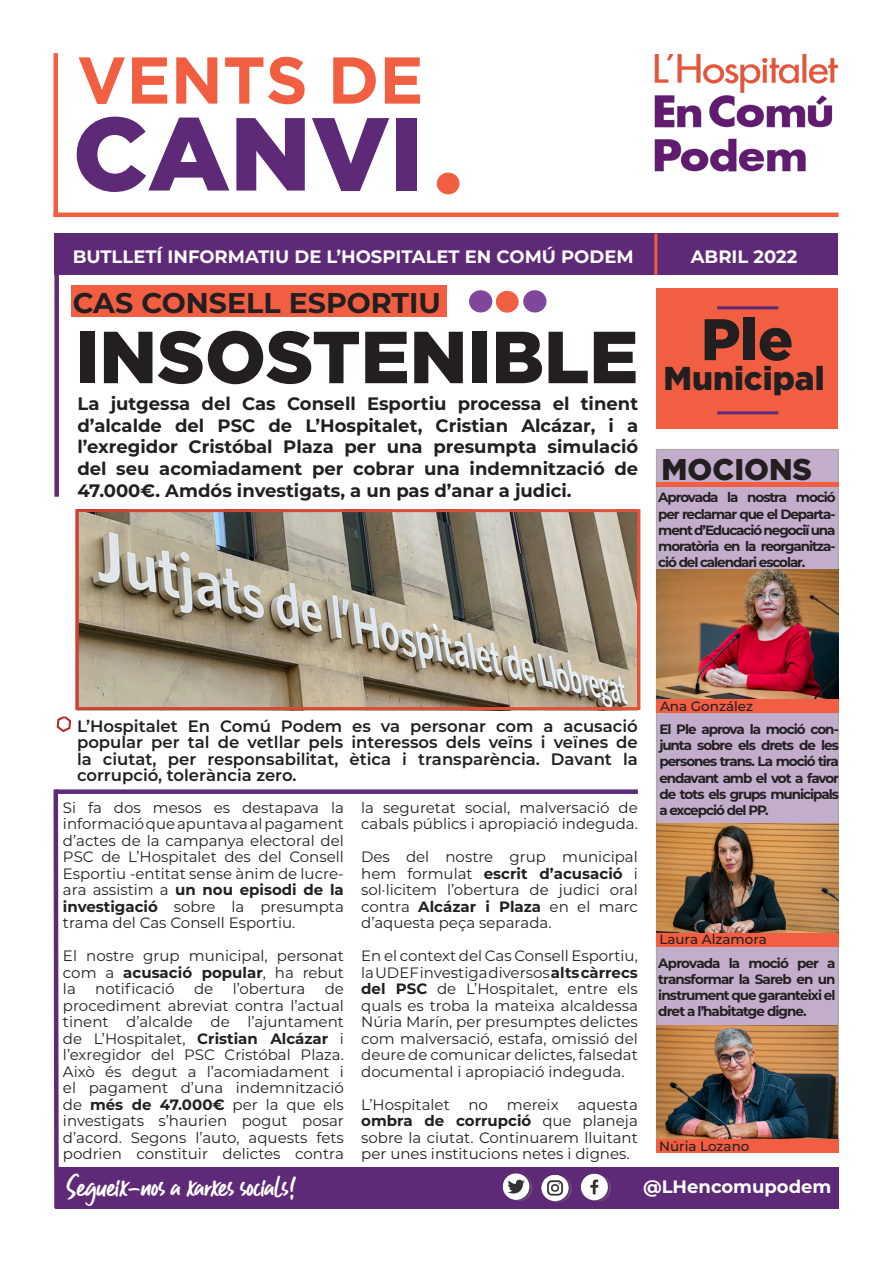
<style>
.page{position:relative;width:893px;height:1263px;background:#fff}
.page>*{position:absolute;margin:0;border:0;box-sizing:border-box;transform-origin:0 0}
.t1{font:900 103.5px "Gotham";color:#5e2977}
.t2{font:900 73.5px "Gotham";color:#231f20}
.t3{font:700 66px "Gotham";color:#f15e41}
.t4{font:900 58.5px "Gotham";color:#231f20}
.t5{font:900 33px "Gotham";color:#231f20}
.t6{font:900 30px "Gotham";color:#231f20}
.t7{font:700 28.5px "Montserrat";color:#231f20}
.t8{font:27px "Guthen Bloots";color:#fff}
.t9{font:700 18px/21.6px "Montserrat";color:#231f20;text-align:justify}
.t10{font:700 18px "Montserrat";color:#fff}
.t11{font:600 16.5px/16.5px "Montserrat";color:#231f20;text-align:justify}
.t12{font:15px/16.5px "Montserrat";color:#231f20;text-align:justify}
.t13{font:700 13.5px/16.2px "Montserrat";letter-spacing:-.075em;color:#231f20;text-align:justify}
.t14{font:500 13.5px "Montserrat";color:#231f20}
.s1{font-weight:700}
</style>
<div class="page">
<div style="left:54px;top:234px;width:784px;height:41px;background:#5e2977"></div>
<hr style="left:654px;top:234px;width:3px;height:41px;background:#f15e41">
<svg style="left:53px;top:789px;width:8px;height:420px"></svg>
<div style="left:54px;top:245px;width:5px;height:252px;background:#5e2977"></div>
<div style="left:55px;top:1167px;width:784px;height:41px;background:#5e2977"></div>
<img style="left:579px;top:1173px;width:35px;height:36px">
<img style="left:536px;top:1174px;width:36px;height:35px">
<img style="left:484px;top:1173px;width:52px;height:36px">
<hr style="left:54px;top:213px;width:785px;height:4px;background:#f15e41">
<img style="left:654px;top:54px;width:184px;height:118px">
<hr style="left:54px;top:53px;width:4px;height:164px;background:#f15e41">
<div style="left:657px;top:450px;width:181px;height:689px;background:#c2aecb"></div>
<div style="left:437px;top:173px;width:22px;height:21px;background:#f15e41;border-radius:50%"></div>
<div style="left:437px;top:173px;width:22px;height:21px;border:1px solid #f15e41;border-radius:50%"></div>
<div style="left:656px;top:289px;width:182px;height:140px;background:#f15e41"></div>
<hr style="left:717px;top:306px;width:61px;height:3px;background:#5e2977">
<hr style="left:717px;top:411px;width:61px;height:3px;background:#5e2977">
<div style="left:656px;top:932px;width:183px;height:15px;background:#f15e41"></div>
<div style="left:656px;top:699px;width:183px;height:14px;background:#f15e41"></div>
<div style="left:656px;top:1138px;width:183px;height:15px;background:#f15e41"></div>
<div style="left:656px;top:482px;width:183px;height:5px;background:#f15e41"></div>
<div style="left:71px;top:285px;width:375px;height:32px;background:#f15e41"></div>
<div style="left:470px;top:291px;width:21px;height:21px;background:#80469b;border-radius:50%"></div>
<div style="left:469px;top:290px;width:23px;height:22px;border:2px solid #80469b;border-radius:50%"></div>
<div style="left:496px;top:291px;width:22px;height:21px;background:#f15e41;border-radius:50%"></div>
<div style="left:496px;top:291px;width:22px;height:21px;border:1px solid #f15e41;border-radius:50%"></div>
<div style="left:524px;top:291px;width:22px;height:21px;background:#80469b;border-radius:50%"></div>
<div style="left:523px;top:290px;width:23px;height:22px;border:2px solid #80469b;border-radius:50%"></div>
<div style="left:56px;top:789px;width:582px;height:5px;background:#5e2977"></div>
<img style="left:656px;top:570px;width:183px;height:128px">
<img style="left:656px;top:823px;width:183px;height:110px">
<img style="left:656px;top:1025px;width:182px;height:113px">
<svg style="left:75px;top:509px;width:565px;height:201px;background:#a19482"></svg>
<svg style="left:57px;top:716px;width:14px;height:16px"></svg>
<p class="t3" style="left:77px;top:42px;width:348px">VENTS DE</p>
<p class="t1" style="left:73px;top:94px;width:352px">CANVI</p>
<p class="t10" style="left:73px;top:243px;width:562px">BUTLLETÍ INFORMATIU DE L’HOSPITALET EN COMÚ PODEM</p>
<p class="t10" style="left:691px;top:243px;width:108px">ABRIL 2022</p>
<p class="t7" style="left:73px;top:282px;width:370px">CAS CONSELL ESPORTIU</p>
<p class="t2" style="left:75px;top:315px;width:564px">INSOSTENIBLE</p>
<p class="t9" style="left:77px;top:392px;width:562px">La jutgessa del Cas Consell Esportiu processa el tinent d’alcalde del PSC de L’Hospitalet, Cristian Alcázar, i a l’exregidor Cristóbal Plaza per una presumpta simulació del seu acomiadament per cobrar una indemnització de 47.000€. Amdós investigats, a un pas d’anar a judici.</p>
<p class="t4" style="left:701px;top:306px;width:94px">Ple</p>
<p class="t5" style="left:664px;top:360px;width:163px">Municipal</p>
<p class="t6" style="left:661px;top:452px;width:152px">MOCIONS</p>
<p class="t13" style="left:658px;top:489px;width:179px">Aprovada la nostra moció per reclamar que el Departa&shy;ment d’Educació negociï una moratòria en la reorganitza&shy;ció del calendari escolar.</p>
<p class="t11" style="left:77px;top:717px;width:562px">L’Hospitalet En Comú Podem es va personar com a acusació popular per tal de vetllar pels interessos dels veïns i veïnes de la ciutat, per responsabilitat, ètica i transparència. Davant la corrupció, tolerància zero.</p>
<p class="t12" style="left:63px;top:798px;width:282px">Si fa dos mesos es destapava la informació que apuntava al pagament d’actes de la campanya electoral del PSC de L’Hospitalet des del Consell Esportiu -entitat sense ànim de lucre&shy;ara assistim a <span class="s1">un nou episodi de la investigació</span> sobre la presumpta trama del Cas Consell Esportiu.</p>
<p class="t12" style="left:63px;top:947px;width:282px">El nostre grup municipal, personat com a <span class="s1">acusació popular</span>, ha rebut la</p>
<p class="t12" style="left:95px;top:980px;width:81px">notificació</p>
<p class="t12" style="left:194px;top:980px;width:21px">de</p>
<p class="t12" style="left:233px;top:980px;width:74px">l’obertura</p>
<p class="t12" style="left:63px;top:980px;width:282px;text-indent:262px">de procediment abreviat contra l’actual tinent d’alcalde de l’ajuntament de L’Hospitalet, <span class="s1">Cristian Alcázar</span> i l’exregidor del PSC Cristóbal Plaza.<br>Això és degut a l’acomiadament i el pagament d’una indemnització de <span class="s1">més de 47.000€</span> per la que els investigats s’haurien pogut posar d’acord. Segons l’auto, aquests fets podrien constituir delictes contra</p>
<p class="t12" style="left:361px;top:798px;width:278px">la seguretat social, malversació de cabals públics i apropiació indeguda.</p>
<p class="t12" style="left:361px;top:848px;width:278px">Des del nostre grup municipal hem formulat <span class="s1">escrit d’acusació</span> i sol·licitem l’obertura de judici oral contra <span class="s1">Alcázar i Plaza</span> en el marc d’aquesta peça separada.</p>
<p class="t12" style="left:361px;top:947px;width:278px">En el context del Cas Consell Esportiu, la UDEF investiga diversos <span class="s1">alts càrrecs del PSC</span> de L’Hospitalet, entre els quals es troba la mateixa alcaldessa Núria Marín, per presumptes delictes com malversació, estafa, omissió del deure de comunicar delictes, falsedat documental i apropiació indeguda.</p>
<p class="t12" style="left:361px;top:1095px;width:278px">L’Hospitalet no mereix aquesta <span class="s1">ombra de corrupció</span> que planeja sobre la ciutat. Continuarem lluitant per unes institucions netes i dignes.</p>
<p class="t14" style="left:660px;top:696px;width:95px">Ana González</p>
<p class="t13" style="left:659px;top:720px;width:181px">El Ple aprova la moció con&shy;junta sobre els drets de les persones trans. La moció tira endavant amb el vot a favor de tots els grups municipals a excepció del PP.</p>
<p class="t14" style="left:659px;top:930px;width:109px">Laura Alzamora</p>
<p class="t13" style="left:658px;top:954px;width:179px">Aprovada la moció per a transformar la Sareb en un instrument que garanteixi el dret a l’habitatge digne.</p>
<p class="t14" style="left:659px;top:1137px;width:92px">Núria Lozano</p>
<p class="t8" style="left:67px;top:1170px;width:232px">Segueix-nos a xarxes socials!</p>
<p class="t10" style="left:643px;top:1173px;width:190px">@LHencomupodem</p>
</div>
